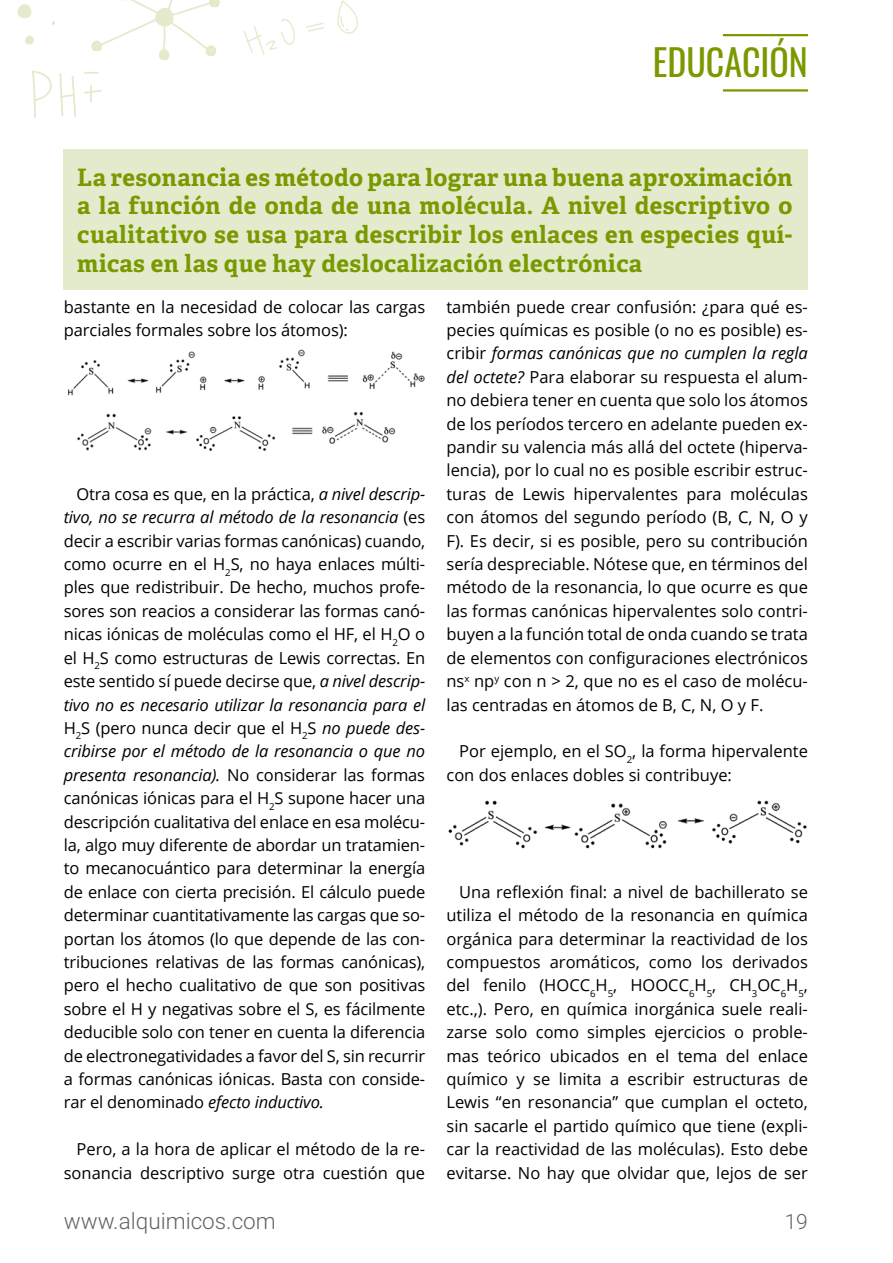
<style>
.page{position:relative;width:893px;height:1263px;background:#fff}
.page>*{position:absolute;margin:0;border:0;box-sizing:border-box;transform-origin:0 0}
.t1{font:36px "Oswald";color:#799900}
.t2{font:700 24px/28.8px "Adelle";letter-spacing:.02em;color:#799900;text-align:justify}
.t3{font:300 22.5px "Roboto";color:#646363}
.t4{font:300 21px "Roboto";color:#646363}
.t5{font:16.5px/23.4px "Open Sans";color:#000;text-align:justify}
.s1{font-style:italic}
</style>
<div class="page">
<hr style="left:723px;top:34px;width:85px;height:2px;background:#799900">
<hr style="left:723px;top:89px;width:85px;height:3px;background:#799900">
<svg style="left:17px;top:4px;width:15px;height:15px"></svg>
<svg style="left:25px;top:35px;width:9px;height:10px"></svg>
<svg style="left:52px;top:21px;width:3px;height:4px"></svg>
<svg style="left:32px;top:70px;width:20px;height:48px"></svg>
<svg style="left:59px;top:73px;width:17px;height:44px"></svg>
<svg style="left:84px;top:72px;width:15px;height:2px"></svg>
<svg style="left:84px;top:85px;width:18px;height:17px"></svg>
<svg style="left:91px;top:0;width:129px;height:60px"></svg>
<svg style="left:243px;top:19px;width:52px;height:36px"></svg>
<svg style="left:306px;top:23px;width:18px;height:9px"></svg>
<svg style="left:337px;top:0;width:21px;height:34px"></svg>
<div style="left:64px;top:149px;width:744px;height:140px;background:#e4ebcc"></div>
<img style="left:68px;top:349px;width:357px;height:103px">
<img style="left:448px;top:800px;width:359px;height:49px">
<h1 class="t1" style="left:653px;top:30px;width:157px">EDUCACIÓN</h1>
<h2 class="t2" style="left:77px;top:163px;width:717px">La resonancia es método para lograr una buena aproximación a la función de onda de una molécula. A nivel descriptivo o cualitativo se usa para describir los enlaces en especies quí&shy;micas en las que hay deslocalización electrónica</h2>
<p class="t5" style="left:64px;top:295px;width:363px">bastante en la necesidad de colocar las cargas parciales formales sobre los átomos):</p>
<p class="t5" style="left:64px;top:482px;width:363px;text-indent:13px">Otra cosa es que, en la práctica, <span class="s1">a nivel descrip&shy;tivo, no se recurra al método de la resonancia</span> (es decir a escribir varias formas canónicas) cuando, como ocurre en el H<sub>2</sub>S, no haya enlaces múlti&shy;ples que redistribuir. De hecho, muchos profe&shy;sores son reacios a considerar las formas canó&shy;nicas iónicas de moléculas como el HF, el H<sub>2</sub>O o el H<sub>2</sub>S como estructuras de Lewis correctas. En este sentido sí puede decirse que, <span class="s1">a nivel descrip&shy;tivo no es necesario utilizar la resonancia para el </span>H<sub>2</sub>S (pero nunca decir que el H<sub>2</sub>S <span class="s1">no puede des&shy;cribirse por el método de la resonancia o que no presenta resonancia).</span> No considerar las formas canónicas iónicas para el H<sub>2</sub>S supone hacer una descripción cualitativa del enlace en esa molécu&shy;la, algo muy diferente de abordar un tratamien&shy;to mecanocuántico para determinar la energía de enlace con cierta precisión. El cálculo puede determinar cuantitativamente las cargas que so&shy;portan los átomos (lo que depende de las con&shy;tribuciones relativas de las formas canónicas), pero el hecho cualitativo de que son positivas sobre el H y negativas sobre el S, es fácilmente deducible solo con tener en cuenta la diferencia de electronegatividades a favor del S, sin recurrir a formas canónicas iónicas. Basta con conside&shy;rar el denominado <span class="s1">efecto inductivo.</span></p>
<p class="t5" style="left:64px;top:1137px;width:363px;text-align:right">Pero, a la hora de aplicar el método de la re&shy;sonancia descriptivo surge otra cuestión que</p>
<p class="t5" style="left:446px;top:294px;width:363px">también puede crear confusión: ¿para qué es&shy;pecies químicas es posible (o no es posible) es&shy;cribir <span class="s1">formas canónicas que no cumplen la regla del octete?</span> Para elaborar su respuesta el alum&shy;no debiera tener en cuenta que solo los átomos de los períodos tercero en adelante pueden ex&shy;pandir su valencia más allá del octete (hiperva&shy;lencia), por lo cual no es posible escribir estruc&shy;turas de Lewis hipervalentes para moléculas con átomos del segundo período (B, C, N, O y F). Es decir, si es posible, pero su contribución sería despreciable. Nótese que, en términos del método de la resonancia, lo que ocurre es que las formas canónicas hipervalentes solo contri&shy;buyen a la función total de onda cuando se trata de elementos con configuraciones electrónicos ns<sup>x</sup> np<sup>y</sup> con n &gt; 2, que no es el caso de molécu&shy;las centradas en átomos de B, C, N, O y F.</p>
<p class="t5" style="left:446px;top:739px;width:363px;text-indent:13px">Por ejemplo, en el SO<sub>2</sub>, la forma hipervalente con dos enlaces dobles si contribuye:</p>
<p class="t5" style="left:446px;top:880px;width:363px;text-indent:13px">Una reflexión final: a nivel de bachillerato se utiliza el método de la resonancia en química orgánica para determinar la reactividad de los compuestos aromáticos, como los derivados del fenilo (HOCC<sub>6</sub>H<sub>5</sub>, HOOCC<sub>6</sub>H<sub>5</sub>, CH<sub>3</sub>OC<sub>6</sub>H<sub>5</sub>, etc.,). Pero, en química inorgánica suele reali&shy;zarse solo como simples ejercicios o proble&shy;mas teórico ubicados en el tema del enlace químico y se limita a escribir estructuras de Lewis “en resonancia” que cumplan el octeto, sin sacarle el partido químico que tiene (expli&shy;car la reactividad de las moléculas). Esto debe evitarse. No hay que olvidar que, lejos de ser</p>
<h3 class="t3" style="left:64px;top:1205px;width:213px">www.alquimicos.com</h3>
<p class="t4" style="left:785px;top:1207px;width:25px">19</p>
</div>
